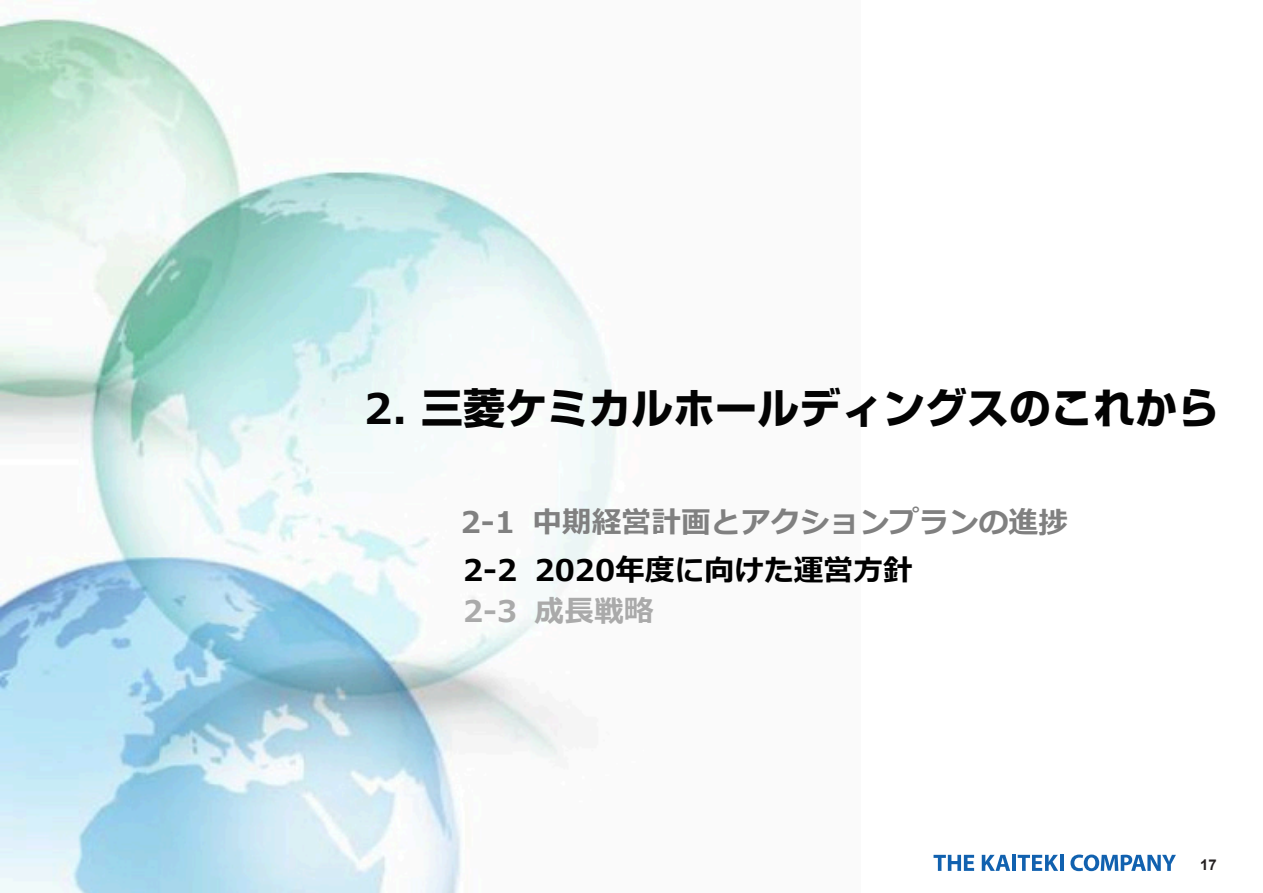
<style>
.page{position:relative;width:1263px;height:893px;background:#fff}
.page>*{position:absolute;margin:0;border:0;box-sizing:border-box;transform-origin:0 0}
.t1{font:700 42px "Shin Go Pro";color:#030303}
.t2{font:700 29.7px "Meiryo";color:#808080}
.t3{font:700 29.7px "Meiryo";color:#000}
.t4{font:700 29.7px "Meiryo";color:#aaa}
.t5{font:700 14.85px "Arial";color:#231f20}
.s1{font-family:"Meiryo"}
</style>
<div class="page">
<img style="left:0;top:17px;width:616px;height:876px">
<svg style="left:933px;top:855px;width:41px;height:16px"></svg>
<svg style="left:982px;top:855px;width:28px;height:16px"></svg>
<hr style="left:1012px;top:855px;width:4px;height:16px;background:#1161af">
<svg style="left:1018px;top:855px;width:40px;height:16px"></svg>
<hr style="left:1060px;top:855px;width:3px;height:16px;background:#1161af">
<svg style="left:1070px;top:854px;width:106px;height:17px"></svg>
<p class="t1" style="left:364px;top:375px;width:856px"><span class="s1">2.</span> 三菱ケミカルホールディングスのこれから</p>
<p class="t2" style="left:461px;top:501px;width:56px">2-1</p>
<p class="t2" style="left:532px;top:501px;width:537px">中期経営計画とアクションプランの進捗</p>
<p class="t3" style="left:463px;top:549px;width:56px">2-2</p>
<p class="t3" style="left:535px;top:549px;width:380px">2020年度に向けた運営方針</p>
<p class="t4" style="left:463px;top:590px;width:56px">2-3</p>
<p class="t4" style="left:535px;top:590px;width:121px">成長戦略</p>
<p class="t5" style="left:1200px;top:854px;width:18px">17</p>
</div>
